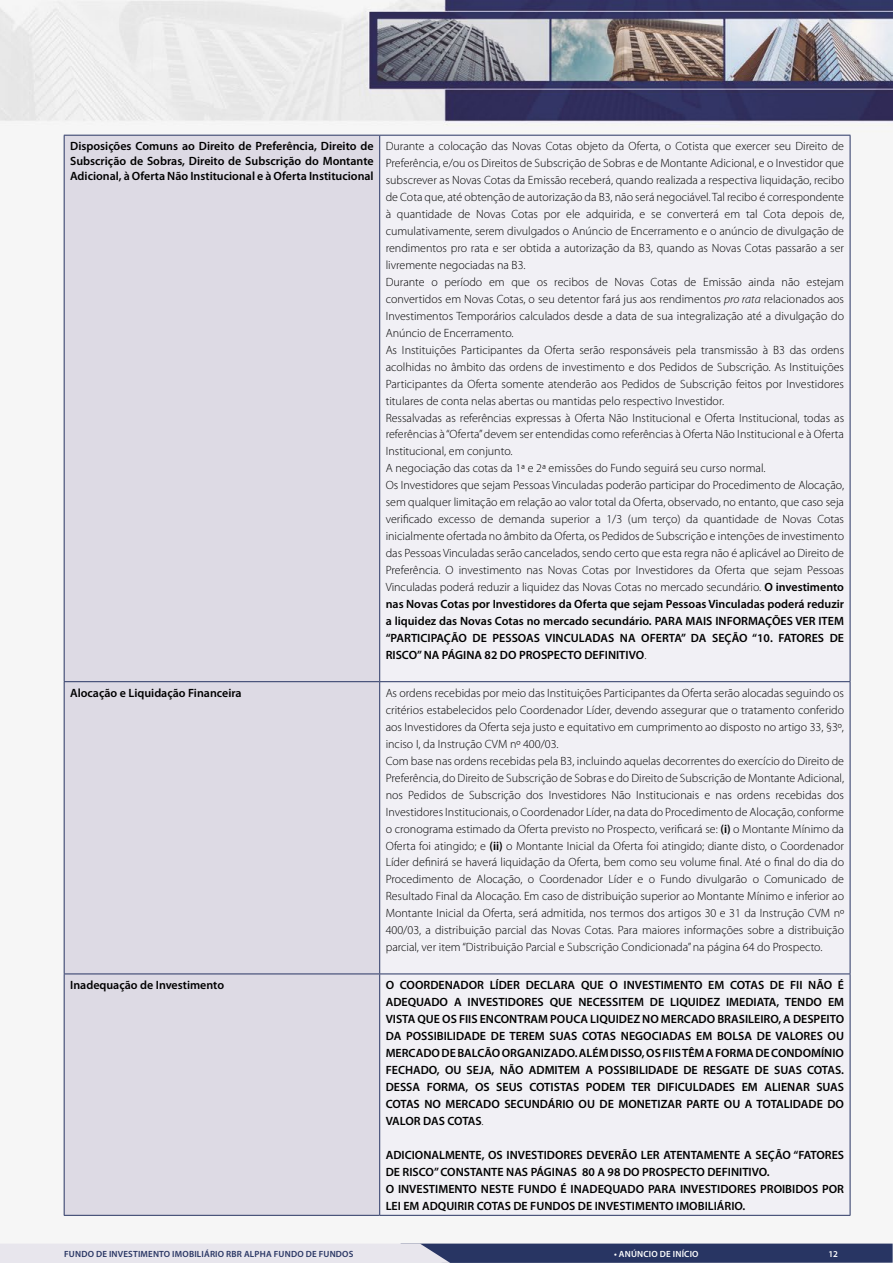
<style>
.page{position:relative;width:893px;height:1263px;background:#fff}
.page>*{position:absolute;margin:0;border:0;box-sizing:border-box;transform-origin:0 0}
.t1{font:300 12px/17px "Myriad Pro";color:#000}
.t2{font:600 12px/17px "Myriad Pro";color:#000;text-align:justify}
.t3{font:600 9px "Myriad Pro";letter-spacing:.02em;color:#283563}
.t4{font:600 9px "Myriad Pro";letter-spacing:.02em;color:#fff}
.s1{font-style:italic}
.s2{font-weight:600}
.s3{font-weight:300}
</style>
<div class="page">
<img style="left:0;top:0;width:893px;height:1216px">
<svg style="left:0;top:1243px;width:893px;height:20px;background:#898fa9"></svg>
<div style="left:65px;top:136px;width:314px;height:1079px;background:#dddae4"></div>
<div style="left:380px;top:136px;width:470px;height:1079px;background:#f1f0f5"></div>
<hr style="left:64px;top:135px;width:316px;height:1px;background:#283563">
<hr style="left:64px;top:136px;width:1px;height:545px;background:#283563">
<hr style="left:380px;top:135px;width:470px;height:1px;background:#283563">
<hr style="left:379px;top:136px;width:1px;height:545px;background:#283563">
<hr style="left:850px;top:136px;width:1px;height:545px;background:#283563">
<hr style="left:64px;top:681px;width:316px;height:1px;background:#283563">
<hr style="left:64px;top:682px;width:1px;height:291px;background:#283563">
<hr style="left:380px;top:681px;width:470px;height:1px;background:#283563">
<hr style="left:379px;top:682px;width:1px;height:291px;background:#283563">
<hr style="left:850px;top:682px;width:1px;height:291px;background:#283563">
<hr style="left:64px;top:973px;width:316px;height:1px;background:#283563">
<hr style="left:64px;top:974px;width:1px;height:241px;background:#283563">
<hr style="left:380px;top:973px;width:470px;height:1px;background:#283563">
<hr style="left:379px;top:974px;width:1px;height:241px;background:#283563">
<hr style="left:850px;top:974px;width:1px;height:241px;background:#283563">
<hr style="left:64px;top:1215px;width:316px;height:1px;background:#283563">
<hr style="left:380px;top:1215px;width:470px;height:1px;background:#283563">
<p class="t2" style="left:70px;top:138px;width:305px;line-height:15px">Disposições Comuns ao Direito de Preferência, Direito de Subscrição de Sobras, Direito de Subscrição do Montante Adicional, à Oferta Não Institucional e à Oferta Institucional</p>
<p class="t1" style="left:386px;top:138px;width:460px">Durante a colocação das Novas Cotas objeto da Oferta, o Cotista que exercer seu Direito de Preferência, e/ou os Direitos de Subscrição de Sobras e de Montante Adicional, e o Investidor que subscrever as Novas Cotas da Emissão receberá, quando realizada a respectiva liquidação, recibo de Cota que, até obtenção de autorização da B3, não será negociável. Tal recibo é correspondente à quantidade de Novas Cotas por ele adquirida, e se converterá em tal Cota depois de, cumulativamente, serem divulgados o Anúncio de Encerramento e o anúncio de divulgação de rendimentos pro rata e ser obtida a autorização da B3, quando as Novas Cotas passarão a ser livremente negociadas na B3.<br>Durante o período em que os recibos de Novas Cotas de Emissão ainda não estejam convertidos em Novas Cotas, o seu detentor fará jus aos rendimentos <span class="s1">pro rata</span> relacionados aos Investimentos Temporários calculados desde a data de sua integralização até a divulgação do Anúncio de Encerramento.<br>As Instituições Participantes da Oferta serão responsáveis pela transmissão à B3 das ordens acolhidas no âmbito das ordens de investimento e dos Pedidos de Subscrição. As Instituições Participantes da Oferta somente atenderão aos Pedidos de Subscrição feitos por Investidores titulares de conta nelas abertas ou mantidas pelo respectivo Investidor.<br>Ressalvadas as referências expressas à Oferta Não Institucional e Oferta Institucional, todas as referências à “Oferta” devem ser entendidas como referências à Oferta Não Institucional e à Oferta Institucional, em conjunto.<br>A negociação das cotas da 1ª e 2ª emissões do Fundo seguirá seu curso normal.<br>Os Investidores que sejam Pessoas Vinculadas poderão participar do Procedimento de Alocação, sem qualquer limitação em relação ao valor total da Oferta, observado, no entanto, que caso seja verificado excesso de demanda superior a 1/3 (um terço) da quantidade de Novas Cotas inicialmente ofertada no âmbito da Oferta, os Pedidos de Subscrição e intenções de investimento das Pessoas Vinculadas serão cancelados, sendo certo que esta regra não é aplicável ao Direito de Preferência. O investimento nas Novas Cotas por Investidores da Oferta que sejam Pessoas Vinculadas poderá reduzir a liquidez das Novas Cotas no mercado secundário. <span class="s2">O investimento nas Novas Cotas por Investidores da Oferta que sejam Pessoas Vinculadas poderá reduzir a liquidez das Novas Cotas no mercado secundário. PARA MAIS INFORMAÇÕES VER ITEM “PARTICIPAÇÃO DE PESSOAS VINCULADAS NA OFERTA” DA SEÇÃO “10. FATORES DE RISCO” NA PÁGINA 82 DO PROSPECTO DEFINITIVO</span>.</p>
<p class="t2" style="left:70px;top:684px;width:173px">Alocação e Liquidação Financeira</p>
<p class="t1" style="left:386px;top:685px;width:460px">As ordens recebidas por meio das Instituições Participantes da Oferta serão alocadas seguindo os critérios estabelecidos pelo Coordenador Líder, devendo assegurar que o tratamento conferido aos Investidores da Oferta seja justo e equitativo em cumprimento ao disposto no artigo 33, §3º, inciso I, da Instrução CVM nº 400/03.<br>Com base nas ordens recebidas pela B3, incluindo aquelas decorrentes do exercício do Direito de Preferência, do Direito de Subscrição de Sobras e do Direito de Subscrição de Montante Adicional, nos Pedidos de Subscrição dos Investidores Não Institucionais e nas ordens recebidas dos Investidores Institucionais, o Coordenador Líder, na data do Procedimento de Alocação, conforme o cronograma estimado da Oferta previsto no Prospecto, verificará se: <span class="s2">(i)</span> o Montante Mínimo da Oferta foi atingido; e <span class="s2">(ii)</span> o Montante Inicial da Oferta foi atingido; diante disto, o Coordenador Líder definirá se haverá liquidação da Oferta, bem como seu volume final. Até o final do dia do Procedimento de Alocação, o Coordenador Líder e o Fundo divulgarão o Comunicado de Resultado Final da Alocação. Em caso de distribuição superior ao Montante Mínimo e inferior ao Montante Inicial da Oferta, será admitida, nos termos dos artigos 30 e 31 da Instrução CVM nº 400/03, a distribuição parcial das Novas Cotas. Para maiores informações sobre a distribuição parcial, ver item “Distribuição Parcial e Subscrição Condicionada” na página 64 do Prospecto.</p>
<p class="t2" style="left:70px;top:976px;width:156px">Inadequação de Investimento</p>
<p class="t2" style="left:386px;top:976px;width:460px">O COORDENADOR LÍDER DECLARA QUE O INVESTIMENTO EM COTAS DE FII NÃO É ADEQUADO A INVESTIDORES QUE NECESSITEM DE LIQUIDEZ IMEDIATA, TENDO EM VISTA QUE OS FIIS ENCONTRAM POUCA LIQUIDEZ NO MERCADO BRASILEIRO, A DESPEITO DA POSSIBILIDADE DE TEREM SUAS COTAS NEGOCIADAS EM BOLSA DE VALORES OU MERCADO DE BALCÃO ORGANIZADO. ALÉM DISSO, OS FIIS TÊM A FORMA DE CONDOMÍNIO FECHADO, OU SEJA, NÃO ADMITEM A POSSIBILIDADE DE RESGATE DE SUAS COTAS.<br>DESSA FORMA, OS SEUS COTISTAS PODEM TER DIFICULDADES EM ALIENAR SUAS COTAS NO MERCADO SECUNDÁRIO OU DE MONETIZAR PARTE OU A TOTALIDADE DO VALOR DAS COTAS<span class="s3">.</span></p>
<p class="t2" style="left:386px;top:1146px;width:460px;text-align:left">ADICIONALMENTE, OS INVESTIDORES DEVERÃO LER ATENTAMENTE A SEÇÃO “FATORES DE RISCO” CONSTANTE NAS PÁGINAS 80 A 98 DO PROSPECTO DEFINITIVO.<br>O INVESTIMENTO NESTE FUNDO É INADEQUADO PARA INVESTIDORES PROIBIDOS POR LEI EM ADQUIRIR COTAS DE FUNDOS DE INVESTIMENTO IMOBILIÁRIO.</p>
<p class="t3" style="left:64px;top:1248px;width:291px">FUNDO DE INVESTIMENTO IMOBILIÁRIO RBR ALPHA FUNDO DE FUNDOS</p>
<p class="t4" style="left:614px;top:1248px;width:86px">• ANÚNCIO DE INÍCIO</p>
<p class="t4" style="left:828px;top:1248px;width:11px">12</p>
</div>
